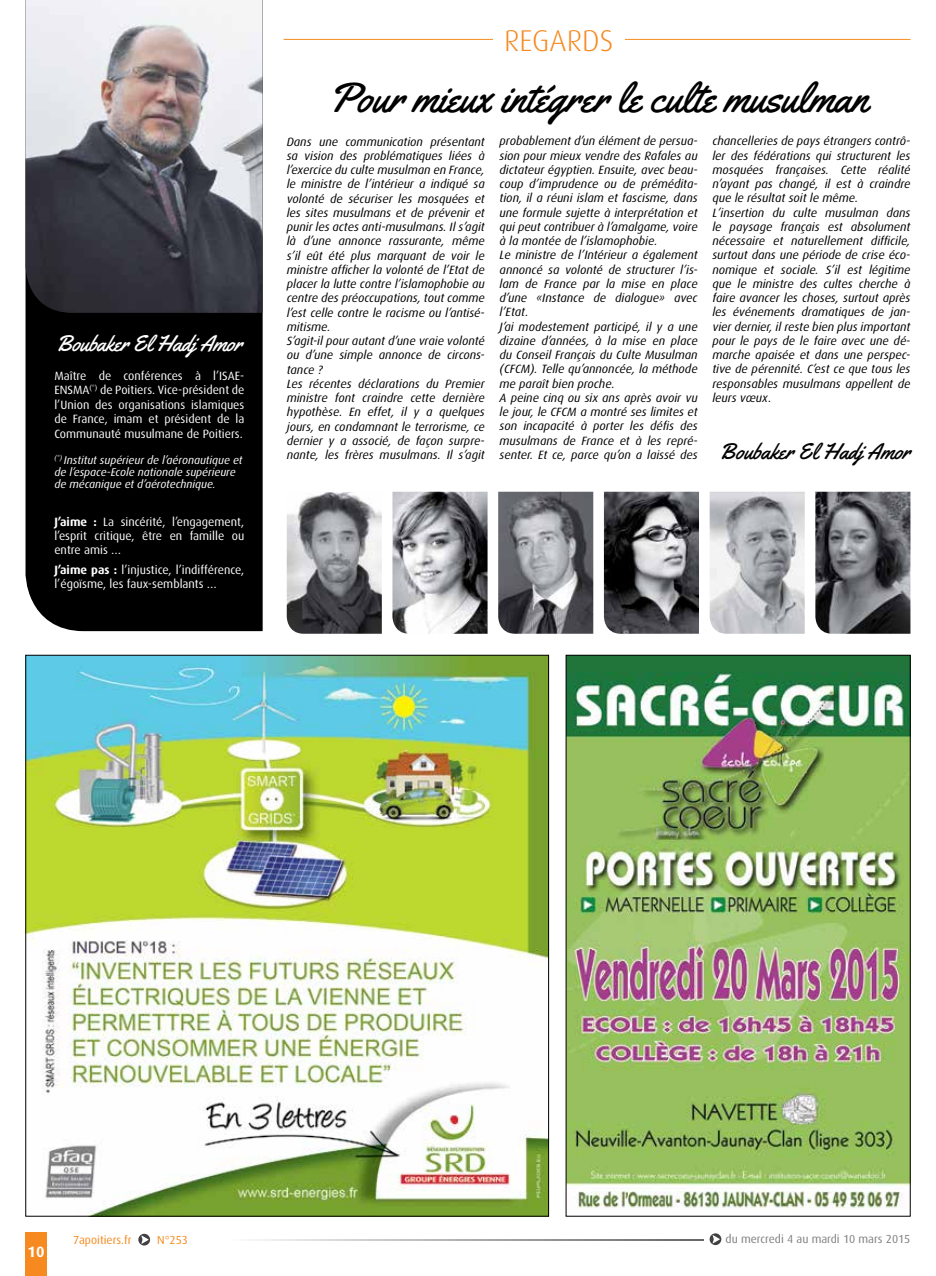
<style>
.page{position:relative;width:936px;height:1276px;background:#fff}
.page>*{position:absolute;margin:0;border:0;box-sizing:border-box;transform-origin:0 0}
.t1{font:42px "Yellowtail";color:#000}
.t2{font:300 30px "Dax";color:#f6891f}
.t3{font:22.5px "Yellowtail";letter-spacing:-.01em;color:#fff}
.t4{font:22.5px "Yellowtail";color:#000}
.t5{font:700 15px "Dax";color:#fff}
.t6{font:italic 12px/14.2px "Dax";color:#000}
.t7{font:12px/14.4px "Dax";color:#fff;text-align:justify}
.t8{font:11.7px "Dax";color:#7c7e81}
.t9{font:11.7px "Dax";color:#f6891f}
.t10{font:italic 11.25px/12px "Dax";color:#fff}
.s1{font-weight:700}
</style>
<div class="page">
<div style="left:26px;top:1232px;width:21px;height:44px;background:#f6891f"></div>
<img style="left:28px;top:657px;width:519px;height:557px">
<svg style="left:138px;top:1233px;width:12px;height:12px"></svg>
<svg style="left:709px;top:1233px;width:12px;height:12px"></svg>
<svg style="left:252px;top:1239px;width:451px;height:1px"></svg>
<div style="left:25px;top:0;width:238px;height:632px;background:#000"></div>
<img style="left:26px;top:0;width:236px;height:313px">
<hr style="left:283px;top:39px;width:627px;height:1px;background:#f78d1e">
<div style="left:493px;top:28px;width:131px;height:28px;background:#fff"></div>
<img style="left:604px;top:492px;width:95px;height:142px">
<img style="left:709px;top:492px;width:95px;height:142px">
<img style="left:815px;top:492px;width:95px;height:142px">
<img style="left:498px;top:492px;width:95px;height:142px">
<img style="left:287px;top:492px;width:95px;height:142px">
<img style="left:392px;top:492px;width:95px;height:142px">
<img style="left:568px;top:657px;width:340px;height:552px">
<h3 class="t3" style="left:56px;top:329px;width:188px">Boubaker El Hadj Amor</h3>
<p class="t7" style="left:54px;top:369px;width:191px">Maître de conférences à l’ISAE-ENSMA<sup>(*)</sup> de Poitiers. Vice-président de l’Union des organisations islamiques de France, imam et président de la Communauté musulmane de Poitiers.</p>
<p class="t10" style="left:54px;top:454px;width:190px"><sup>(*)</sup> Institut supérieur de l’aéronautique et de l’espace-Ecole nationale supérieure de mécanique et d’aérotechnique.</p>
<p class="t7" style="left:54px;top:515px;width:191px;line-height:14px"><span class="s1">J’aime :</span> La sincérité, l’engagement, l’esprit critique, être en famille ou entre amis …</p>
<p class="t7" style="left:54px;top:562px;width:191px"><span class="s1">J’aime pas :</span> l’injustice, l’indifférence, l’égoïsme, les faux-semblants …</p>
<h2 class="t2" style="left:504px;top:24px;width:111px">REGARDS</h2>
<h1 class="t1" style="left:328px;top:71px;width:541px">Pour mieux intégrer le culte musulman</h1>
<p class="t6" style="left:287px;top:134px;width:199px">Dans une communication présentant sa vision des problématiques liées à l’exercice du culte musulman en France, le ministre de l’intérieur a indiqué sa volonté de sécuriser les mosquées et les sites musulmans et de prévenir et punir les actes anti-musulmans. Il s’agit là d’une annonce rassurante, même s’il eût été plus marquant de voir le ministre afficher la volonté de l’Etat de placer la lutte contre l’islamophobie au centre des préoccupations, tout comme l’est celle contre le racisme ou l’antisé&shy;mitisme.<br>S’agit-il pour autant d’une vraie volonté ou d’une simple annonce de circons&shy;tance ?<br>Les récentes déclarations du Premier ministre font craindre cette dernière hypothèse. En effet, il y a quelques jours, en condamnant le terrorisme, ce dernier y a associé, de façon surpre&shy;nante, les frères musulmans. Il s’agit</p>
<p class="t6" style="left:499px;top:134px;width:199px">probablement d’un élément de persua&shy;sion pour mieux vendre des Rafales au dictateur égyptien. Ensuite, avec beau&shy;coup d’imprudence ou de prémédita&shy;tion, il a réuni islam et fascisme, dans une formule sujette à interprétation et qui peut contribuer à l’amalgame, voire à la montée de l’islamophobie.<br>Le ministre de l’Intérieur a également annoncé sa volonté de structurer l’is&shy;lam de France par la mise en place d’une «Instance de dialogue» avec l’Etat.<br>J’ai modestement participé, il y a une dizaine d’années, à la mise en place du Conseil Français du Culte Musulman (CFCM). Telle qu’annoncée, la méthode me paraît bien proche.<br>A peine cinq ou six ans après avoir vu le jour, le CFCM a montré ses limites et son incapacité à porter les défis des musulmans de France et à les repré&shy;senter. Et ce, parce qu’on a laissé des</p>
<p class="t6" style="left:712px;top:134px;width:199px">chancelleries de pays étrangers contrô&shy;ler des fédérations qui structurent les mosquées françaises. Cette réalité n’ayant pas changé, il est à craindre que le résultat soit le même.<br>L’insertion du culte musulman dans le paysage français est absolument nécessaire et naturellement difficile, surtout dans une période de crise éco&shy;nomique et sociale. S’il est légitime que le ministre des cultes cherche à faire avancer les choses, surtout après les événements dramatiques de jan&shy;vier dernier, il reste bien plus important pour le pays de le faire avec une dé&shy;marche apaisée et dans une perspec&shy;tive de pérennité. C’est ce que tous les responsables musulmans appellent de leurs vœux.</p>
<h3 class="t4" style="left:719px;top:437px;width:192px">Boubaker El Hadj Amor</h3>
<p class="t5" style="left:28px;top:1243px;width:18px">10</p>
<p class="t9" style="left:73px;top:1233px;width:60px">7apoitiers.fr</p>
<p class="t9" style="left:157px;top:1233px;width:32px">N°253</p>
<p class="t8" style="left:725px;top:1232px;width:186px">du mercredi 4 au mardi 10 mars 2015</p>
</div>
